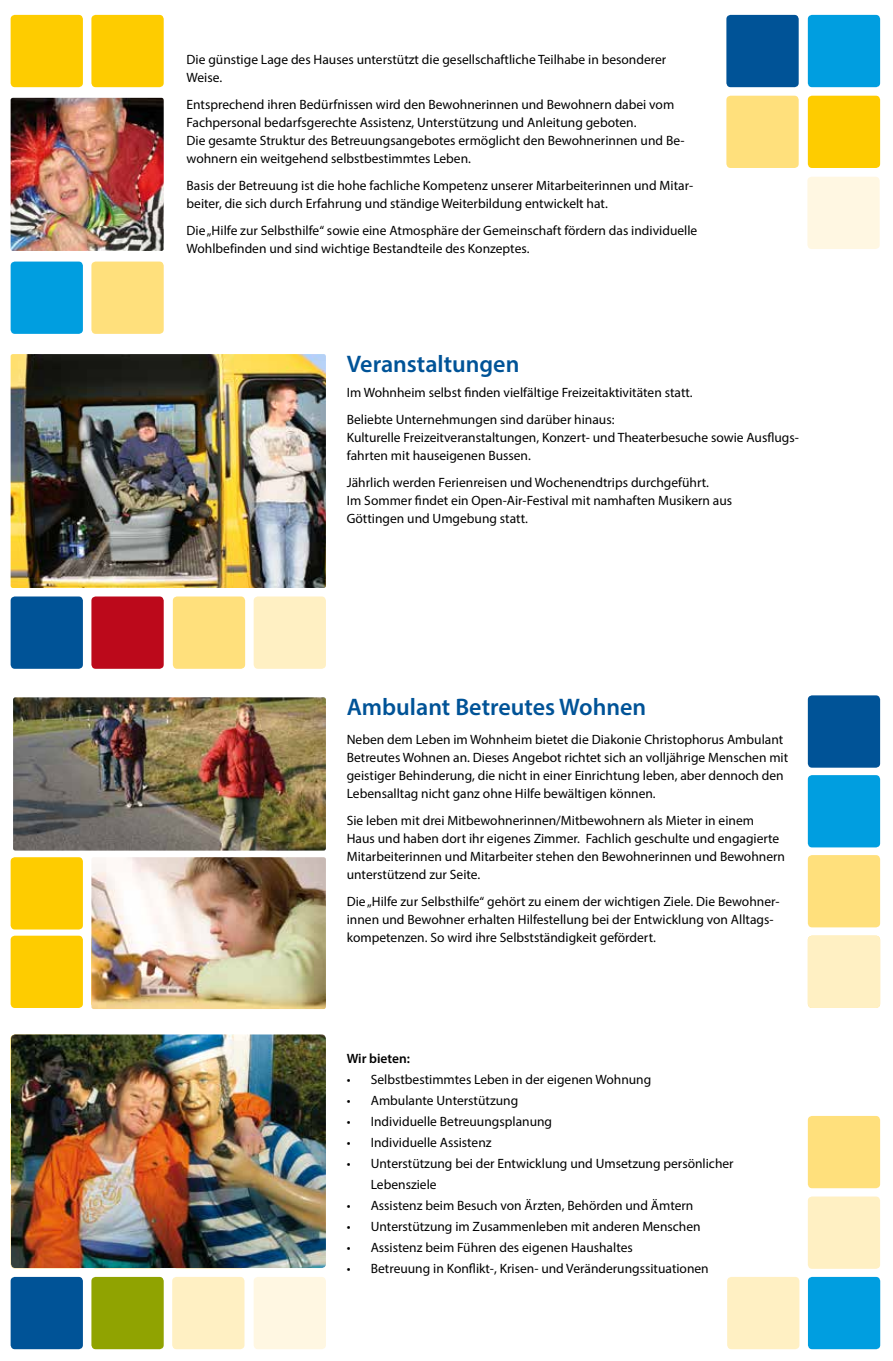
<style>
.page{position:relative;width:893px;height:1361px;background:#fff}
.page>*{position:absolute;margin:0;border:0;box-sizing:border-box;transform-origin:0 0}
.t1{font:600 24px "Myriad Pro";color:#005397}
.t2{font:13.5px/18px "Myriad Pro";color:#000}
.t3{font:600 13.5px "Myriad Pro";color:#000}
</style>
<div class="page">
<div style="left:11px;top:15px;width:72px;height:72px;background:#fecc00;border-radius:4px"></div>
<div style="left:91px;top:15px;width:73px;height:72px;background:#fecc00;border-radius:4px"></div>
<div style="left:11px;top:1277px;width:72px;height:72px;background:#005397;border-radius:4px"></div>
<div style="left:172px;top:1277px;width:72px;height:72px;background:#fff0c3;border-radius:4px"></div>
<div style="left:254px;top:1277px;width:72px;height:72px;background:#fff7e2;border-radius:4px"></div>
<div style="left:808px;top:1277px;width:72px;height:72px;background:#009ee0;border-radius:4px"></div>
<div style="left:11px;top:261px;width:72px;height:73px;background:#009ee0;border-radius:4px"></div>
<div style="left:11px;top:596px;width:72px;height:73px;background:#005397;border-radius:4px"></div>
<div style="left:11px;top:857px;width:72px;height:72px;background:#fecc00;border-radius:4px"></div>
<div style="left:11px;top:935px;width:72px;height:73px;background:#fecc00;border-radius:4px"></div>
<div style="left:173px;top:596px;width:72px;height:73px;background:#ffe07c;border-radius:4px"></div>
<div style="left:91px;top:596px;width:73px;height:73px;background:#bc091b;border-radius:4px"></div>
<div style="left:254px;top:596px;width:72px;height:73px;background:#fff0c3;border-radius:4px"></div>
<div style="left:91px;top:261px;width:73px;height:73px;background:#ffe07c;border-radius:4px"></div>
<div style="left:91px;top:1277px;width:73px;height:72px;background:#90a301;border-radius:4px"></div>
<div style="left:727px;top:1277px;width:72px;height:72px;background:#fff0c3;border-radius:4px"></div>
<img style="left:11px;top:354px;width:315px;height:234px">
<img style="left:11px;top:98px;width:153px;height:153px">
<div style="left:808px;top:15px;width:72px;height:72px;background:#009ee0;border-radius:4px"></div>
<div style="left:726px;top:15px;width:73px;height:72px;background:#005397;border-radius:4px"></div>
<div style="left:808px;top:96px;width:72px;height:72px;background:#fecc00;border-radius:4px"></div>
<div style="left:808px;top:1116px;width:72px;height:72px;background:#ffe07c;border-radius:4px"></div>
<div style="left:726px;top:96px;width:73px;height:72px;background:#ffe07c;border-radius:4px"></div>
<div style="left:807px;top:177px;width:73px;height:72px;background:#fff7e2;border-radius:4px"></div>
<div style="left:808px;top:695px;width:72px;height:72px;background:#005397;border-radius:4px"></div>
<div style="left:808px;top:775px;width:72px;height:72px;background:#009ee0;border-radius:4px"></div>
<div style="left:808px;top:855px;width:72px;height:72px;background:#ffe07c;border-radius:4px"></div>
<div style="left:808px;top:935px;width:72px;height:73px;background:#fff0c3;border-radius:4px"></div>
<div style="left:808px;top:1196px;width:72px;height:72px;background:#fff0c3;border-radius:4px"></div>
<img style="left:91px;top:857px;width:235px;height:152px">
<img style="left:13px;top:697px;width:313px;height:153px">
<img style="left:11px;top:1034px;width:315px;height:234px">
<p class="t2" style="left:187px;top:50px;width:481px">Die günstige Lage des Hauses unterstützt die gesellschaftliche Teilhabe in besonderer<br>Weise.</p>
<p class="t2" style="left:187px;top:95px;width:500px">Entsprechend ihren Bedürfnissen wird den Bewohnerinnen und Bewohnern dabei vom Fachpersonal bedarfsgerechte Assistenz, Unterstützung und Anleitung geboten.<br>Die gesamte Struktur des Betreuungsangebotes ermöglicht den Bewohnerinnen und Be&shy;wohnern ein weitgehend selbstbestimmtes Leben.</p>
<p class="t2" style="left:187px;top:176px;width:508px">Basis der Betreuung ist die hohe fachliche Kompetenz unserer Mitarbeiterinnen und Mitar&shy;beiter, die sich durch Erfahrung und ständige Weiterbildung entwickelt hat.</p>
<p class="t2" style="left:187px;top:221px;width:512px">Die „Hilfe zur Selbsthilfe“ sowie eine Atmosphäre der Gemeinschaft fördern das individuelle<br>Wohlbefinden und sind wichtige Bestandteile des Konzeptes.</p>
<h1 class="t1" style="left:347px;top:349px;width:174px">Veranstaltungen</h1>
<p class="t2" style="left:347px;top:379px;width:347px;line-height:27px">Im Wohnheim selbst finden vielfältige Freizeitaktivitäten statt.<br>Beliebte Unternehmungen sind darüber hinaus:</p>
<p class="t2" style="left:347px;top:428px;width:454px">Kulturelle Freizeitveranstaltungen, Konzert- und Theaterbesuche sowie Ausflugs&shy;fahrten mit hauseigenen Bussen.</p>
<p class="t2" style="left:347px;top:473px;width:387px">Jährlich werden Ferienreisen und Wochenendtrips durchgeführt.<br>Im Sommer findet ein Open-Air-Festival mit namhaften Musikern aus<br>Göttingen und Umgebung statt.</p>
<h1 class="t1" style="left:347px;top:692px;width:301px">Ambulant Betreutes Wohnen</h1>
<p class="t2" style="left:347px;top:730px;width:443px">Neben dem Leben im Wohnheim bietet die Diakonie Christophorus Ambulant Betreutes Wohnen an. Dieses Angebot richtet sich an volljährige Menschen mit geistiger Behinderung, die nicht in einer Einrichtung leben, aber dennoch den Lebensalltag nicht ganz ohne Hilfe bewältigen können.</p>
<p class="t2" style="left:347px;top:811px;width:440px">Sie leben mit drei Mitbewohnerinnen/Mitbewohnern als Mieter in einem Haus und haben dort ihr eigenes Zimmer. Fachlich geschulte und engagierte Mitarbeiterinnen und Mitarbeiter stehen den Bewohnerinnen und Bewohnern unterstützend zur Seite.</p>
<p class="t2" style="left:347px;top:892px;width:434px">Die „Hilfe zur Selbsthilfe“ gehört zu einem der wichtigen Ziele. Die Bewohner&shy;innen und Bewohner erhalten Hilfestellung bei der Entwicklung von Alltags&shy;kompetenzen. So wird ihre Selbstständigkeit gefördert.</p>
<p class="t3" style="left:347px;top:1049px;width:65px">Wir bieten:</p>
<p class="t2" style="left:347px;top:1070px;width:306px">• Selbstbestimmtes Leben in der eigenen Wohnung</p>
<p class="t2" style="left:347px;top:1091px;width:173px">• Ambulante Unterstützung</p>
<p class="t2" style="left:347px;top:1112px;width:207px">• Individuelle Betreuungsplanung</p>
<p class="t2" style="left:347px;top:1133px;width:146px">• Individuelle Assistenz</p>
<p class="t2" style="left:371px;top:1152px;width:364px;line-height:21px;text-indent:-24px">• Unterstützung bei der Entwicklung und Umsetzung persönlicher<br>Lebensziele</p>
<p class="t2" style="left:347px;top:1196px;width:348px">• Assistenz beim Besuch von Ärzten, Behörden und Ämtern</p>
<p class="t2" style="left:347px;top:1217px;width:355px">• Unterstützung im Zusammenleben mit anderen Menschen</p>
<p class="t2" style="left:347px;top:1238px;width:288px">• Assistenz beim Führen des eigenen Haushaltes</p>
<p class="t2" style="left:347px;top:1259px;width:363px">• Betreuung in Konflikt-, Krisen- und Veränderungssituationen</p>
</div>
